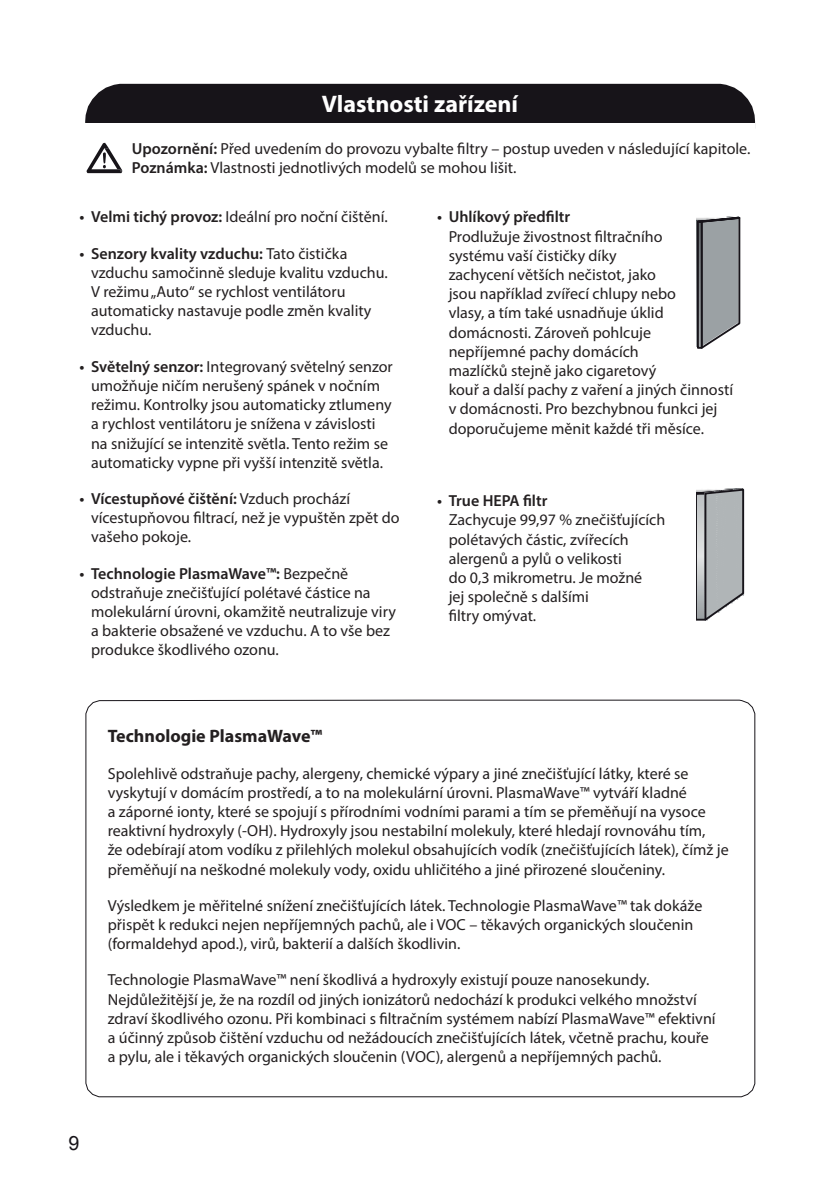
<style>
.page{position:relative;width:840px;height:1191px;background:#fff}
.page>*{position:absolute;margin:0;border:0;box-sizing:border-box;transform-origin:0 0}
.t1{font:700 24px "Myriad Pro";color:#fff}
.t2{font:19.6px "Arial";color:#171419}
.t3{font:700 18px "Myriad Pro";color:#231f20}
.t4{font:16px/19.2px "Myriad Pro";color:#231f20}
.t5{font:600 16px "Myriad Pro";color:#231f20}
.s1{font-weight:600}
</style>
<div class="page">
<div style="left:85px;top:84px;width:669px;height:39px;background:#171419"></div>
<svg style="left:87px;top:143px;width:35px;height:30px"></svg>
<svg style="left:85px;top:699px;width:669px;height:398px"></svg>
<svg style="left:696px;top:217px;width:45px;height:132px"></svg>
<svg style="left:696px;top:488px;width:49px;height:133px"></svg>
<h1 class="t1" style="left:321px;top:88px;width:198px">Vlastnosti zařízení</h1>
<p class="t4" style="left:132px;top:139px;width:619px"><span class="s1">Upozornění:</span> Před uvedením do provozu vybalte filtry – postup uveden v následující kapitole.<br><span class="s1">Poznámka:</span> Vlastnosti jednotlivých modelů se mohou lišit.</p>
<p class="t4" style="left:79px;top:207px;width:309px"><span class="s1">• Velmi tichý provoz:</span> Ideální pro noční čištění.</p>
<p class="t4" style="left:91px;top:243px;width:298px;text-indent:-12px"><span class="s1">• Senzory kvality vzduchu:</span> Tato čistička vzduchu samočinně sleduje kvalitu vzduchu.<br>V režimu „Auto“ se rychlost ventilátoru automaticky nastavuje podle změn kvality vzduchu.</p>
<p class="t4" style="left:91px;top:356px;width:303px;text-indent:-12px"><span class="s1">• Světelný senzor:</span> Integrovaný světelný senzor umožňuje ničím nerušený spánek v nočním režimu. Kontrolky jsou automaticky ztlumeny a rychlost ventilátoru je snížena v závislosti na snižující se intenzitě světla. Tento režim se automaticky vypne při vyšší intenzitě světla.</p>
<p class="t4" style="left:91px;top:489px;width:310px;text-indent:-12px"><span class="s1">• Vícestupňové čištění:</span> Vzduch prochází vícestupňovou filtrací, než je vypuštěn zpět do vašeho pokoje.</p>
<p class="t4" style="left:91px;top:563px;width:306px;text-indent:-12px"><span class="s1">• Technologie PlasmaWave™:</span> Bezpečně odstraňuje znečišťující polétavé částice na molekulární úrovni, okamžitě neutralizuje viry a bakterie obsažené ve vzduchu. A to vše bez produkce škodlivého ozonu.</p>
<p class="t5" style="left:437px;top:207px;width:135px">• Uhlíkový předfiltr</p>
<p class="t4" style="left:448px;top:226px;width:286px">Prodlužuje živostnost filtračního<br>systému vaší čističky díky<br>zachycení větších nečistot, jako<br>jsou například zvířecí chlupy nebo<br>vlasy, a tím také usnadňuje úklid domácnosti. Zároveň pohlcuje<br>nepříjemné pachy domácích<br>mazlíčků stejně jako cigaretový<br>kouř a další pachy z vaření a jiných činností v domácnosti. Pro bezchybnou funkci jej doporučujeme měnit každé tři měsíce.</p>
<p class="t5" style="left:437px;top:490px;width:112px">• True HEPA filtr</p>
<p class="t4" style="left:448px;top:510px;width:218px">Zachycuje 99,97 % znečišťujících polétavých částic, zvířecích alergenů a pylů o velikosti<br>do 0,3 mikrometru. Je možné<br>jej společně s dalšími<br>filtry omývat.</p>
<p class="t2" style="left:68px;top:1130px;width:12px">9</p>
<p class="t3" style="left:108px;top:724px;width:216px">Technologie PlasmaWave™</p>
<p class="t4" style="left:108px;top:763px;width:622px">Spolehlivě odstraňuje pachy, alergeny, chemické výpary a jiné znečišťující látky, které se vyskytují v domácím prostředí, a to na molekulární úrovni. PlasmaWave™ vytváří kladné<br>a záporné ionty, které se spojují s přírodními vodními parami a tím se přeměňují na vysoce reaktivní hydroxyly (-OH). Hydroxyly jsou nestabilní molekuly, které hledají rovnováhu tím,<br>že odebírají atom vodíku z přilehlých molekul obsahujících vodík (znečišťujících látek), čímž je přeměňují na neškodné molekuly vody, oxidu uhličitého a jiné přirozené sloučeniny.</p>
<p class="t4" style="left:108px;top:895px;width:595px">Výsledkem je měřitelné snížení znečišťujících látek. Technologie PlasmaWave™ tak dokáže přispět k redukci nejen nepříjemných pachů, ale i VOC – těkavých organických sloučenin (formaldehyd apod.), virů, bakterií a dalších škodlivin.</p>
<p class="t4" style="left:108px;top:970px;width:609px">Technologie PlasmaWave™ není škodlivá a hydroxyly existují pouze nanosekundy.<br>Nejdůležitější je, že na rozdíl od jiných ionizátorů nedochází k produkci velkého množství zdraví škodlivého ozonu. Při kombinaci s filtračním systémem nabízí PlasmaWave™ efektivní a účinný způsob čištění vzduchu od nežádoucích znečišťujících látek, včetně prachu, kouře a pylu, ale i těkavých organických sloučenin (VOC), alergenů a nepříjemných pachů.</p>
</div>
